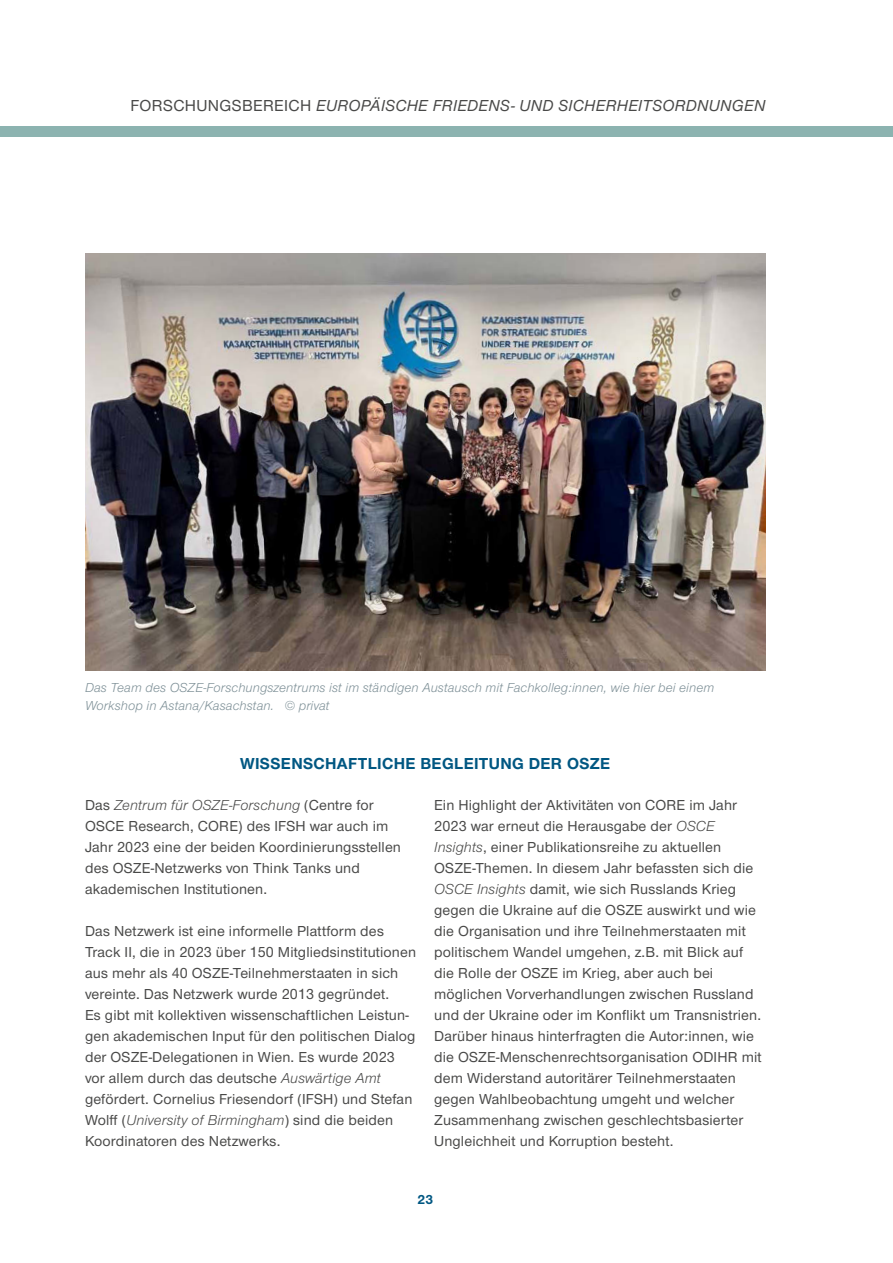
<style>
.page{position:relative;width:893px;height:1263px;background:#fff}
.page>*{position:absolute;margin:0;border:0;box-sizing:border-box;transform-origin:0 0}
.JB_Kopfzeile{font:16.5px "Nimbus San Nov Med Ita";letter-spacing:.02em;color:#494948}
.JB_Überschrift_4__Zwischenüberschrift_bl{font:700 16.5px "Nimbus San Nov";letter-spacing:.02em;color:#005782}
.JB_Fließtext__zweispaltig__mit_Abstand{font:500 15px/21px "Nimbus Sans Novus";letter-spacing:.01em;color:#494948}
.JB_Bildunterschrift{font:italic 13.5px/18px "Nimbus San Nov";letter-spacing:.01em;color:#7e9097}
.t1{font:700 13.5px "Nimbus San Nov";color:#005782}
.s1{font-family:"Nimbus Sans Novus";font-weight:500}
.s2{font-family:"Nimbus San Nov";font-weight:400;font-style:italic}
</style>
<div class="page">
<div style="left:0;top:127px;width:893px;height:10px;background:#8cb3b0"></div>
<img style="left:85px;top:253px;width:680px;height:417px">
<p class="JB_Kopfzeile" style="left:131px;top:94px;width:636px"><span class="s1">FORSCHUNGSBEREICH</span> EUROPÄISCHE FRIEDENS- UND SICHERHEITSORDNUNGEN</p>
<p class="JB_Bildunterschrift" style="left:85px;top:678px;width:631px">Das Team des OSZE-Forschungszentrums ist im ständigen Austausch mit Fachkolleg:innen, wie hier bei einem<br>Workshop in Astana/Kasachstan. © privat</p>
<p class="JB_Überschrift_4__Zwischenüberschrift_bl" style="left:240px;top:752px;width:372px">WISSENSCHAFTLICHE BEGLEITUNG DER OSZE</p>
<p class="JB_Fließtext__zweispaltig__mit_Abstand" style="left:85px;top:793px;width:317px">Das <span class="s2">Zentrum für OSZE-Forschung</span> (Centre for OSCE Research, CORE) des IFSH war auch im Jahr 2023 eine der beiden Koordinierungsstellen des OSZE-Netzwerks von Think Tanks und akademischen Institutionen.</p>
<p class="JB_Fließtext__zweispaltig__mit_Abstand" style="left:85px;top:919px;width:333px">Das Netzwerk ist eine informelle Plattform des Track II, die in 2023 über 150 Mitgliedsinstitutionen aus mehr als 40 OSZE-Teilnehmerstaaten in sich vereinte. Das Netzwerk wurde 2013 gegründet.<br>Es gibt mit kollektiven wissenschaftlichen Leistun&shy;gen akademischen Input für den politischen Dialog der OSZE-Delegationen in Wien. Es wurde 2023 vor allem durch das deutsche <span class="s2">Auswärtige Amt </span>gefördert. Cornelius Friesendorf (IFSH) und Stefan Wolff (<span class="s2">University of Birmingham</span>) sind die beiden Koordinatoren des Netzwerks.</p>
<p class="JB_Fließtext__zweispaltig__mit_Abstand" style="left:434px;top:793px;width:329px">Ein Highlight der Aktivitäten von CORE im Jahr 2023 war erneut die Herausgabe der <span class="s2">OSCE Insights</span>, einer Publikationsreihe zu aktuellen OSZE-Themen. In diesem Jahr befassten sich die <span class="s2">OSCE Insights</span> damit, wie sich Russlands Krieg gegen die Ukraine auf die OSZE auswirkt und wie die Organisation und ihre Teilnehmerstaaten mit politischem Wandel umgehen, z.B. mit Blick auf die Rolle der OSZE im Krieg, aber auch bei möglichen Vorverhandlungen zwischen Russland und der Ukraine oder im Konflikt um Transnistrien.<br>Darüber hinaus hinterfragten die Autor:innen, wie die OSZE-Menschenrechtsorganisation ODIHR mit dem Widerstand autoritärer Teilnehmerstaaten gegen Wahlbeobachtung umgeht und welcher Zusammenhang zwischen geschlechtsbasierter Ungleichheit und Korruption besteht.</p>
<p class="t1" style="left:417px;top:1190px;width:17px">23</p>
</div>
